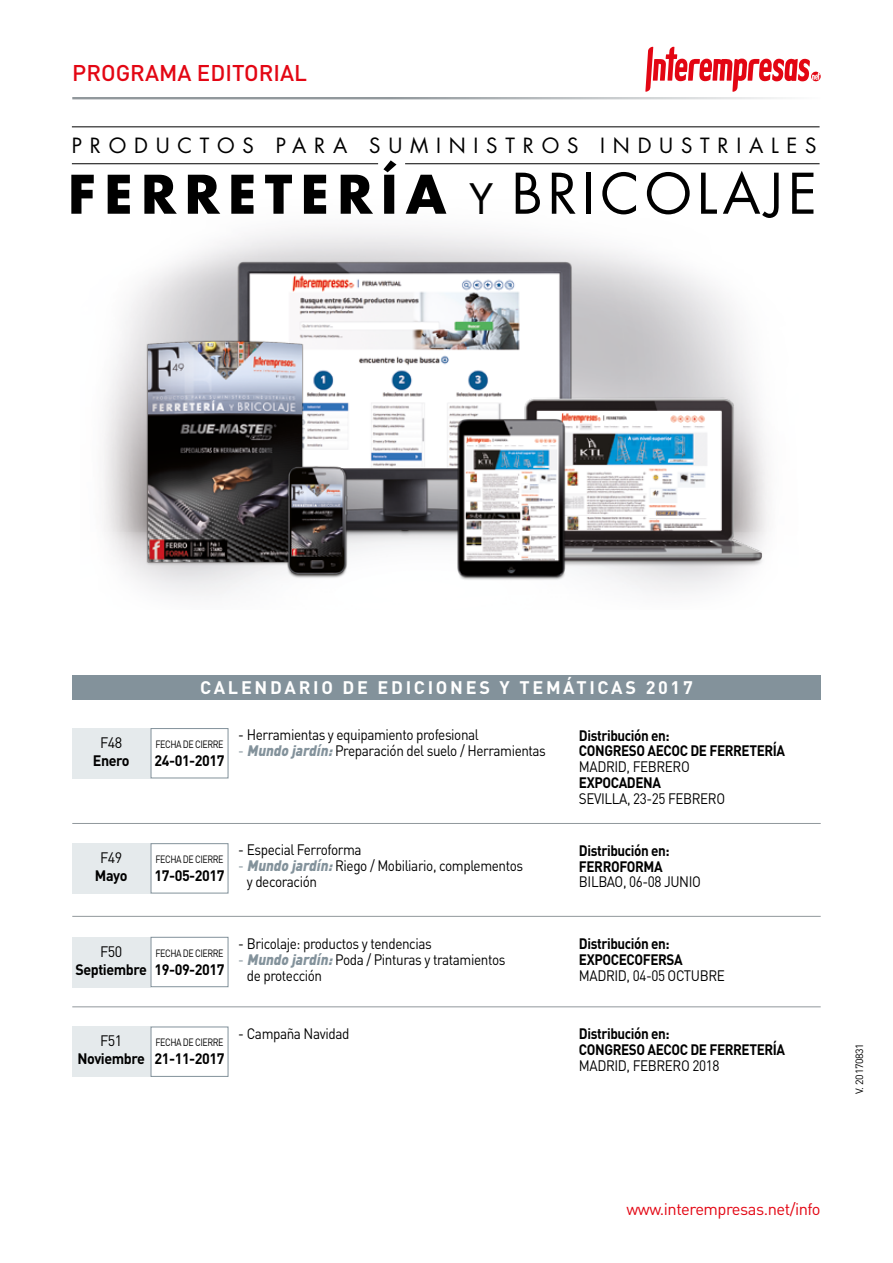
<style>
.page{position:relative;width:893px;height:1263px;background:#fff}
.page>*{position:absolute;margin:0;border:0;box-sizing:border-box;transform-origin:0 0}
.t1{font:700 51.75px "Futura Std";letter-spacing:.16em;color:#000}
.t2{font:500 22.5px "DIN";color:#e30613}
.t3{font:20.4px "Futura";letter-spacing:.38em;color:#000}
.t4{font:700 18px "DIN";letter-spacing:.15em;color:#fff}
.t5{font:16.5px "DIN";letter-spacing:-.03em;color:#e30613}
.t6{font:15px/15.8px "DIN";letter-spacing:-.03em;color:#000;scale:.9 1}
.t7{font:700 15px/15.8px "DIN";letter-spacing:-.03em;color:#000;scale:.9 1}
.t8{font:700 15px "DIN";letter-spacing:-.03em;color:#000;scale:.95 1}
.t9{font:15px "DIN";letter-spacing:-.03em;color:#000;scale:.95 1}
.t10{font:10.5px "DIN";letter-spacing:-.05em;color:#000;scale:.85 1}
.t11{font:10.5px "DIN";letter-spacing:-.03em;color:#000}
.s1{font-family:"Futura";font-weight:400;font-size:40.8px}
.s2{font-family:"Futura";font-weight:400;font-size:54.45px}
.s3{color:#83929b}
.s4{font-weight:900;font-style:italic;color:#83929b}
</style>
<div class="page">
<img style="left:218px;top:246px;width:372px;height:310px">
<img style="left:483px;top:386px;width:292px;height:196px">
<img style="left:442px;top:406px;width:138px;height:186px">
<img style="left:136px;top:329px;width:177px;height:247px">
<img style="left:267px;top:453px;width:98px;height:144px">
<hr style="left:72px;top:97px;width:749px;height:2px;background:#91989c">
<svg style="left:645px;top:47px;width:175px;height:45px"></svg>
<div style="left:72px;top:675px;width:749px;height:25px;background:#83929b"></div>
<div style="left:72px;top:728px;width:79px;height:50px;background:#e5eaec"></div>
<div style="left:151px;top:728px;width:77px;height:50px;background:#fff;border:1px solid #83929b"></div>
<hr style="left:72px;top:823px;width:749px;height:1px;background:#91989c">
<div style="left:72px;top:843px;width:79px;height:50px;background:#e5eaec"></div>
<div style="left:151px;top:843px;width:77px;height:50px;background:#fff;border:1px solid #83929b"></div>
<hr style="left:72px;top:916px;width:749px;height:1px;background:#91989c">
<div style="left:72px;top:937px;width:79px;height:50px;background:#e5eaec"></div>
<div style="left:151px;top:937px;width:77px;height:50px;background:#fff;border:1px solid #83929b"></div>
<hr style="left:72px;top:1006px;width:749px;height:1px;background:#91989c">
<div style="left:72px;top:1026px;width:79px;height:51px;background:#e5eaec"></div>
<div style="left:151px;top:1026px;width:77px;height:51px;background:#fff;border:1px solid #83929b"></div>
<hr style="left:72px;top:127px;width:748px;height:1px;background:#000">
<hr style="left:72px;top:163px;width:306px;height:1px;background:#000">
<hr style="left:405px;top:163px;width:415px;height:1px;background:#000">
<h2 class="t2" style="left:72px;top:59px;width:236px">PROGRAMA EDITORIAL</h2>
<h3 class="t3" style="left:72px;top:131px;width:746px">PRODUCTOS PARA SUMINISTROS INDUSTRIALES</h3>
<h1 class="t1" style="left:68px;top:160px;width:751px">FERRETERÍA <span class="s1">Y</span> <span class="s2">BRICOLAJE</span></h1>
<p class="t9" style="left:100px;top:733px;width:25px">F48</p>
<p class="t8" style="left:93px;top:751px;width:40px">Enero</p>
<p class="t9" style="left:100px;top:848px;width:25px">F49</p>
<p class="t8" style="left:95px;top:866px;width:36px">Mayo</p>
<p class="t4" style="left:200px;top:676px;width:494px">CALENDARIO DE EDICIONES Y TEMÁTICAS 2017</p>
<p class="t10" style="left:155px;top:738px;width:82px">FECHA DE CIERRE</p>
<p class="t8" style="left:154px;top:751px;width:75px">24-01-2017</p>
<p class="t6" style="left:238px;top:727px;width:269px">- Herramientas y equipamiento profesional</p>
<p class="t6" style="left:238px;top:742px;width:343px"><span class="s3">-</span> <span class="s4">Mundojardín:</span>Preparación del suelo / Herramientas</p>
<p class="t10" style="left:155px;top:853px;width:82px">FECHA DE CIERRE</p>
<p class="t8" style="left:154px;top:866px;width:75px">17-05-2017</p>
<p class="t6" style="left:238px;top:842px;width:139px">- Especial Ferroforma</p>
<p class="t6" style="left:247px;top:858px;width:309px;text-indent:-9px"><span class="s3">-</span> <span class="s4">Mundojardín:</span>Riego / Mobiliario, complementos y decoración</p>
<p class="t7" style="left:579px;top:727px;width:231px">Distribución en:<br>CONGRESO AECOC DE FERRETERÍA</p>
<p class="t6" style="left:579px;top:758px;width:125px">MADRID, FEBRERO</p>
<p class="t7" style="left:579px;top:774px;width:93px">EXPOCADENA</p>
<p class="t6" style="left:579px;top:790px;width:164px">SEVILLA, 23-25 FEBRERO</p>
<p class="t7" style="left:579px;top:842px;width:102px">Distribución en:<br>FERROFORMA</p>
<p class="t6" style="left:579px;top:874px;width:137px">BILBAO, 06-08 JUNIO</p>
<p class="t9" style="left:100px;top:942px;width:25px">F50</p>
<p class="t8" style="left:75px;top:959px;width:77px">Septiembre</p>
<p class="t10" style="left:155px;top:946px;width:82px">FECHA DE CIERRE</p>
<p class="t8" style="left:154px;top:959px;width:75px">19-09-2017</p>
<p class="t6" style="left:238px;top:935px;width:217px">- Bricolaje: productos y tendencias</p>
<p class="t6" style="left:247px;top:951px;width:289px;text-indent:-9px"><span class="s3">-</span> <span class="s4">Mundojardín:</span>Poda / Pinturas y tratamientos de protección</p>
<p class="t7" style="left:579px;top:935px;width:117px">Distribución en:<br>EXPOCECOFERSA</p>
<p class="t6" style="left:579px;top:967px;width:164px">MADRID, 04-05 OCTUBRE</p>
<p class="t9" style="left:100px;top:1031px;width:25px">F51</p>
<p class="t8" style="left:77px;top:1049px;width:72px">Noviembre</p>
<p class="t7" style="left:579px;top:1025px;width:231px">Distribución en:<br>CONGRESO AECOC DE FERRETERÍA</p>
<p class="t6" style="left:579px;top:1057px;width:158px">MADRID, FEBRERO 2018</p>
<p class="t6" style="left:238px;top:1025px;width:125px">- Campaña Navidad</p>
<p class="t10" style="left:155px;top:1036px;width:82px">FECHA DE CIERRE</p>
<p class="t8" style="left:154px;top:1049px;width:75px">21-11-2017</p>
<p class="t11" style="left:853px;top:1094px;width:53px;rotate:-90deg">V. 20170831</p>
<p class="t5" style="left:626px;top:1199px;width:196px">www.interempresas.net/info</p>
</div>
